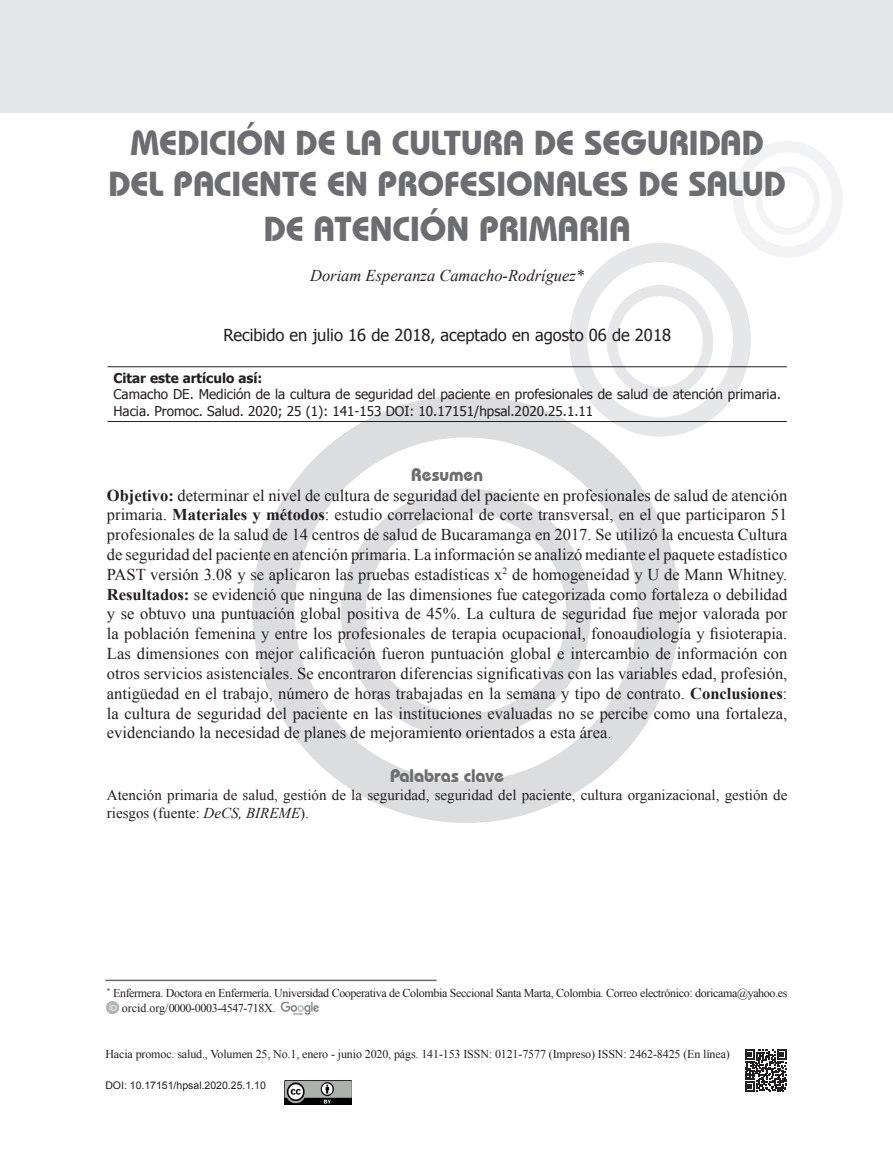
<style>
.page{position:relative;width:893px;height:1149px;background:#fff}
.page>*{position:absolute;margin:0;border:0;box-sizing:border-box;transform-origin:0 0}
.t1{font:700 34.5px/41.4px "Bauhaus IT Cby BT";color:#6c6d70;text-align:center}
.t2{font:700 18px "Bauhaus IT Cby BT";color:#6c6d70}
.t3{font:16.5px/19.8px "Times New Roman";color:#231f20;text-align:justify}
.t4{font:16.5px "Tahoma";color:#231f20}
.t5{font:italic 16.5px "Times New Roman";color:#231f20}
.t6{font:15px/18px "Times New Roman";color:#231f20}
.t7{font:13.5px/16.2px "Tahoma";color:#231f20}
.t8{font:700 13.5px "Tahoma";color:#231f20}
.t9{font:12px/15.8px "Times New Roman";letter-spacing:-.03em;color:#231f20}
.t10{font:12px "Times New Roman";letter-spacing:-.01em;color:#231f20}
.t11{font:10.5px "Arial";color:#231f20}
.s1{font-weight:700}
.s2{font-style:italic}
</style>
<div class="page">
<div style="left:569px;top:243px;width:182px;height:193px;background:#e6e7e9;border-radius:50%"></div>
<div style="left:587px;top:262px;width:146px;height:155px;background:#fff;border-radius:50%"></div>
<div style="left:607px;top:285px;width:106px;height:113px;background:#e6e7e9;border-radius:50%"></div>
<div style="left:617px;top:296px;width:86px;height:91px;background:#fff;border-radius:50%"></div>
<div style="left:252px;top:395px;width:428px;height:427px;background:#dcdddf;border-radius:50%"></div>
<div style="left:295px;top:437px;width:342px;height:343px;background:#fff;border-radius:50%"></div>
<div style="left:341px;top:488px;width:250px;height:250px;background:#dcdddf;border-radius:50%"></div>
<div style="left:366px;top:513px;width:200px;height:200px;background:#fff;border-radius:50%"></div>
<div style="left:733px;top:141px;width:110px;height:117px;background:#f2f3f4;border-radius:50%"></div>
<div style="left:744px;top:152px;width:88px;height:94px;background:#fff;border-radius:50%"></div>
<div style="left:756px;top:166px;width:64px;height:69px;background:#f2f3f4;border-radius:50%"></div>
<div style="left:762px;top:173px;width:52px;height:55px;background:#fff;border-radius:50%"></div>
<div style="left:0;top:0;width:893px;height:113px;background:#e6e7e9"></div>
<svg style="left:107px;top:1001px;width:12px;height:12px"></svg>
<img style="left:280px;top:1002px;width:39px;height:13px">
<hr style="left:108px;top:366px;width:679px;height:1px;background:#231f20">
<hr style="left:108px;top:421px;width:679px;height:1px;background:#231f20">
<hr style="left:105px;top:979px;width:332px;height:1px;background:#6c6d70">
<img style="left:285px;top:1080px;width:66px;height:23px">
<svg style="left:745px;top:1049px;width:42px;height:42px"></svg>
<h1 class="t1" style="left:108px;top:122px;width:679px">MEDICIÓN DE LA CULTURA DE SEGURIDAD<br>DEL PACIENTE EN PROFESIONALES DE SALUD</h1>
<h1 class="t1" style="left:264px;top:208px;width:368px">DE ATENCIÓN PRIMARIA</h1>
<p class="t5" style="left:310px;top:264px;width:276px">Doriam Esperanza Camacho-Rodríguez*</p>
<p class="t4" style="left:223px;top:323px;width:449px">Recibido en julio 16 de 2018, aceptado en agosto 06 de 2018</p>
<p class="t8" style="left:114px;top:368px;width:150px">Citar este artículo así:</p>
<p class="t7" style="left:114px;top:385px;width:669px">Camacho DE. Medición de la cultura de seguridad del paciente en profesionales de salud de atención primaria.<br>Hacia. Promoc. Salud. 2020; 25 (1): 141-153 DOI: 10.17151/hpsal.2020.25.1.11</p>
<p class="t2" style="left:411px;top:463px;width:73px">Resumen</p>
<p class="t3" style="left:107px;top:484px;width:682px"><span class="s1">Objetivo:</span> determinar el nivel de cultura de seguridad del paciente en profesionales de salud de atención primaria. <span class="s1">Materiales y métodos</span>: estudio correlacional de corte transversal, en el que participaron 51 profesionales de la salud de 14 centros de salud de Bucaramanga en 2017. Se utilizó la encuesta Cultura de seguridad del paciente en atención primaria. La información se analizó mediante el paquete estadístico PAST versión 3.08 y se aplicaron las pruebas estadísticas x<sup>2</sup> de homogeneidad y U de Mann Whitney.<br><span class="s1">Resultados:</span> se evidenció que ninguna de las dimensiones fue categorizada como fortaleza o debilidad y se obtuvo una puntuación global positiva de 45%. La cultura de seguridad fue mejor valorada por la población femenina y entre los profesionales de terapia ocupacional, fonoaudiología y fisioterapia.<br>Las dimensiones con mejor calificación fueron puntuación global e intercambio de información con otros servicios asistenciales. Se encontraron diferencias significativas con las variables edad, profesión, antigüedad en el trabajo, número de horas trabajadas en la semana y tipo de contrato. <span class="s1">Conclusiones</span>: la cultura de seguridad del paciente en las instituciones evaluadas no se percibe como una fortaleza, evidenciando la necesidad de planes de mejoramiento orientados a esta área.</p>
<p class="t2" style="left:390px;top:764px;width:116px">Palabras clave</p>
<p class="t6" style="left:107px;top:785px;width:682px">Atención primaria de salud, gestión de la seguridad, seguridad del paciente, cultura organizacional, gestión de riesgos (fuente: <span class="s2">DeCS, BIREME</span>).</p>
<p class="t9" style="left:122px;top:984px;width:667px;text-indent:-15px"><sup>*</sup> Enfermera. Doctora en Enfermería. Universidad Cooperativa de Colombia Seccional Santa Marta, Colombia. Correo electrónico: doricama@yahoo.es orcid.org/0000-0003-4547-718X.</p>
<p class="t10" style="left:105px;top:1045px;width:626px">Hacia promoc. salud., Volumen 25, No.1, enero - junio 2020, págs. 141-153 ISSN: 0121-7577 (Impreso) ISSN: 2462-8425 (En línea)</p>
<p class="t11" style="left:105px;top:1077px;width:162px">DOI: 10.17151/hpsal.2020.25.1.10</p>
</div>
